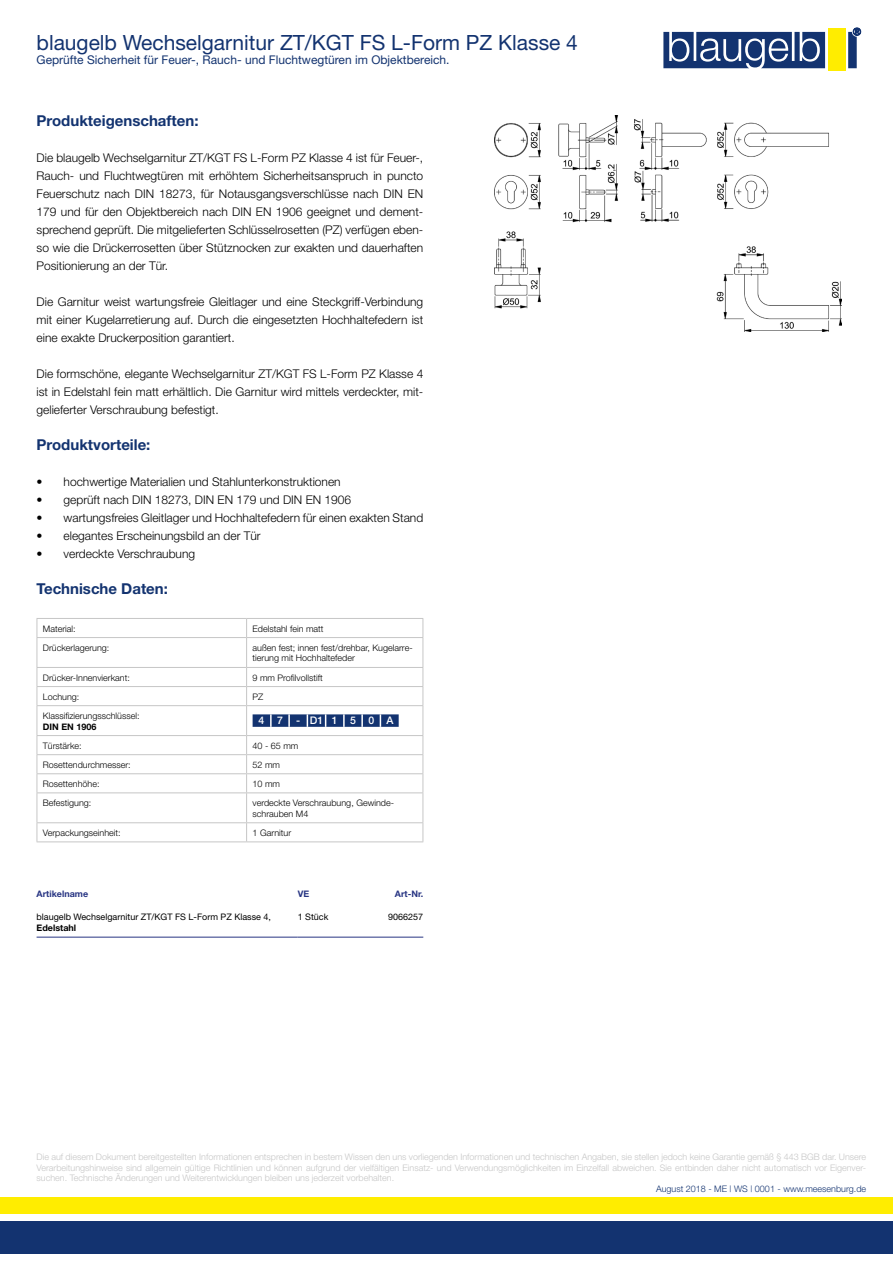
<style>
.page{position:relative;width:893px;height:1263px;background:#fff}
.page>*{position:absolute;margin:0;border:0;box-sizing:border-box;transform-origin:0 0}
.t1{font:21px "Helvetica Neue";color:#133370}
.t2{font:700 15px "Helvetica Neue";color:#133370}
.t3{font:300 12px/18px "Helvetica Neue";color:#000;text-align:justify}
.t4{font:12px "Helvetica Neue";color:#133370}
.t5{font:500 10.5px "Helvetica Neue";color:#fff}
.t6{font:300 9px/10.8px "Helvetica Neue";color:#c6c6c6;text-align:justify}
.t7{font:300 9px/10.8px "Helvetica Neue";color:#000}
.t8{font:9px "Helvetica Neue";color:#000}
.t9{font:300 9px "Helvetica Neue";color:#133370}
.t10{font:700 9px "Helvetica Neue";color:#283583}
.t11{font:700 9px "Helvetica Neue";color:#000}
</style>
<div class="page">
<div style="left:0;top:1222px;width:893px;height:32px;background:#133370"></div>
<div style="left:0;top:1197px;width:893px;height:17px;background:#ffed00"></div>
<svg style="left:663px;top:28px;width:198px;height:40px"></svg>
<div style="left:828px;top:29px;width:17px;height:42px;background:#ffed00"></div>
<hr style="left:37px;top:618px;width:210px;height:1px;background:#c6c6c6">
<hr style="left:247px;top:618px;width:176px;height:1px;background:#c6c6c6">
<svg style="left:246px;top:619px;width:1px;height:222px"></svg>
<hr style="left:37px;top:637px;width:210px;height:1px;background:#c6c6c6">
<hr style="left:247px;top:637px;width:176px;height:1px;background:#c6c6c6">
<hr style="left:37px;top:667px;width:210px;height:1px;background:#c6c6c6">
<hr style="left:247px;top:667px;width:176px;height:1px;background:#c6c6c6">
<hr style="left:37px;top:686px;width:210px;height:1px;background:#c6c6c6">
<hr style="left:247px;top:686px;width:176px;height:1px;background:#c6c6c6">
<hr style="left:37px;top:705px;width:210px;height:1px;background:#c6c6c6">
<hr style="left:247px;top:705px;width:176px;height:1px;background:#c6c6c6">
<hr style="left:37px;top:735px;width:210px;height:1px;background:#c6c6c6">
<hr style="left:247px;top:735px;width:176px;height:1px;background:#c6c6c6">
<hr style="left:37px;top:754px;width:210px;height:1px;background:#c6c6c6">
<hr style="left:247px;top:754px;width:176px;height:1px;background:#c6c6c6">
<hr style="left:37px;top:773px;width:210px;height:1px;background:#c6c6c6">
<hr style="left:247px;top:773px;width:176px;height:1px;background:#c6c6c6">
<hr style="left:37px;top:792px;width:210px;height:1px;background:#c6c6c6">
<hr style="left:247px;top:792px;width:176px;height:1px;background:#c6c6c6">
<hr style="left:37px;top:822px;width:210px;height:1px;background:#c6c6c6">
<svg style="left:37px;top:619px;width:1px;height:222px"></svg>
<hr style="left:247px;top:822px;width:176px;height:1px;background:#c6c6c6">
<svg style="left:423px;top:619px;width:1px;height:222px"></svg>
<hr style="left:37px;top:841px;width:210px;height:1px;background:#c6c6c6">
<hr style="left:247px;top:841px;width:176px;height:1px;background:#c6c6c6">
<svg style="left:253px;top:714px;width:146px;height:13px;background:#2d497f"></svg>
<hr style="left:37px;top:937px;width:261px;height:1px;background:#283583">
<hr style="left:298px;top:937px;width:66px;height:1px;background:#283583">
<hr style="left:364px;top:937px;width:59px;height:1px;background:#283583">
<img style="left:494px;top:116px;width:347px;height:215px">
<h1 class="t1" style="left:37px;top:30px;width:543px">blaugelb Wechselgarnitur ZT/KGT FS L-Form PZ Klasse 4</h1>
<p class="t4" style="left:37px;top:53px;width:414px">Geprüfte Sicherheit für Feuer-, Rauch- und Fluchtwegtüren im Objektbereich.</p>
<p class="t2" style="left:37px;top:111px;width:163px">Produkteigenschaften:</p>
<p class="t3" style="left:37px;top:148px;width:388px">Die blaugelb Wechselgarnitur ZT/KGT FS L-Form PZ Klasse 4 ist für Feuer-, Rauch- und Fluchtwegtüren mit erhöhtem Sicherheitsanspruch in puncto Feuerschutz nach DIN 18273, für Notausgangsverschlüsse nach DIN EN 179 und für den Objektbereich nach DIN EN 1906 geeignet und dement&shy;sprechend geprüft. Die mitgelieferten Schlüsselrosetten (PZ) verfügen eben&shy;so wie die Drückerrosetten über Stütznocken zur exakten und dauerhaften Positionierung an der Tür.</p>
<p class="t3" style="left:37px;top:292px;width:388px">Die Garnitur weist wartungsfreie Gleitlager und eine Steckgriff-Verbindung mit einer Kugelarretierung auf. Durch die eingesetzten Hochhaltefedern ist eine exakte Druckerposition garantiert.</p>
<p class="t3" style="left:37px;top:364px;width:388px">Die formschöne, elegante Wechselgarnitur ZT/KGT FS L-Form PZ Klasse 4 ist in Edelstahl fein matt erhältlich. Die Garnitur wird mittels verdeckter, mit&shy;gelieferter Verschraubung befestigt.</p>
<p class="t2" style="left:37px;top:435px;width:115px">Produktvorteile:</p>
<p class="t3" style="left:37px;top:472px;width:306px">• hochwertige Materialien und Stahlunterkonstruktionen</p>
<p class="t3" style="left:37px;top:490px;width:316px">• geprüft nach DIN 18273, DIN EN 179 und DIN EN 1906</p>
<p class="t3" style="left:37px;top:508px;width:388px">• wartungsfreies Gleitlager und Hochhaltefedern für einen exakten Stand</p>
<p class="t3" style="left:37px;top:526px;width:226px">• elegantes Erscheinungsbild an der Tür</p>
<p class="t3" style="left:37px;top:544px;width:160px">• verdeckte Verschraubung</p>
<p class="t2" style="left:37px;top:579px;width:133px">Technische Daten:</p>
<p class="t7" style="left:43px;top:623px;width:34px">Material:</p>
<p class="t7" style="left:253px;top:623px;width:73px">Edelstahl fein matt</p>
<p class="t7" style="left:43px;top:642px;width:68px">Drückerlagerung:</p>
<p class="t7" style="left:253px;top:642px;width:162px">außen fest; innen fest/drehbar, Kugelarre&shy;tierung mit Hochhaltefeder</p>
<p class="t7" style="left:43px;top:672px;width:89px">Drücker-Innenvierkant:</p>
<p class="t7" style="left:253px;top:672px;width:72px">9 mm Profilvollstift</p>
<p class="t7" style="left:43px;top:691px;width:38px">Lochung:</p>
<p class="t7" style="left:253px;top:691px;width:12px">PZ</p>
<p class="t7" style="left:43px;top:710px;width:98px">Klassifizierungsschlüssel:</p>
<p class="t11" style="left:43px;top:721px;width:55px">DIN EN 1906</p>
<p class="t5" style="left:258px;top:714px;width:26px">4 7</p>
<p class="t5" style="left:296px;top:714px;width:99px">-D11 5 0 A</p>
<p class="t7" style="left:43px;top:740px;width:40px">Türstärke:</p>
<p class="t7" style="left:253px;top:740px;width:47px">40 - 65 mm</p>
<p class="t7" style="left:43px;top:759px;width:89px">Rosettendurchmesser:</p>
<p class="t7" style="left:253px;top:759px;width:29px">52 mm</p>
<p class="t7" style="left:43px;top:778px;width:58px">Rosettenhöhe:</p>
<p class="t7" style="left:253px;top:778px;width:29px">10 mm</p>
<p class="t7" style="left:43px;top:797px;width:50px">Befestigung:</p>
<p class="t7" style="left:253px;top:797px;width:143px">verdeckte Verschraubung, Gewinde&shy;schrauben M4</p>
<p class="t7" style="left:43px;top:827px;width:79px">Verpackungseinheit:</p>
<p class="t7" style="left:253px;top:827px;width:40px">1 Garnitur</p>
<p class="t10" style="left:37px;top:888px;width:53px">Artikelname</p>
<p class="t10" style="left:298px;top:888px;width:13px">VE</p>
<p class="t10" style="left:395px;top:888px;width:30px">Art-Nr.</p>
<p class="t8" style="left:37px;top:912px;width:236px">blaugelb Wechselgarnitur ZT/KGT FS L-Form PZ Klasse 4,</p>
<p class="t11" style="left:37px;top:922px;width:41px">Edelstahl</p>
<p class="t8" style="left:298px;top:912px;width:32px">1 Stück</p>
<p class="t8" style="left:388px;top:912px;width:37px">9066257</p>
<p class="t6" style="left:37px;top:1151px;width:831px">Die auf diesem Dokument bereitgestellten Informationen entsprechen in bestem Wissen den uns vorliegenden Informationen und technischen Angaben, sie stellen jedoch keine Garantie gemäß § 443 BGB dar. Unsere Verarbeitungshinweise sind allgemein gültige Richtlinien und können aufgrund der vielfältigen Einsatz- und Verwendungsmöglichkeiten im Einzelfall abweichen. Sie entbinden daher nicht automatisch vor Eigenver&shy;suchen. Technische Änderungen und Weiterentwicklungen bleiben uns jederzeit vorbehalten.</p>
<p class="t9" style="left:656px;top:1183px;width:212px">August 2018 - ME | WS | 0001 - www.meesenburg.de</p>
</div>
